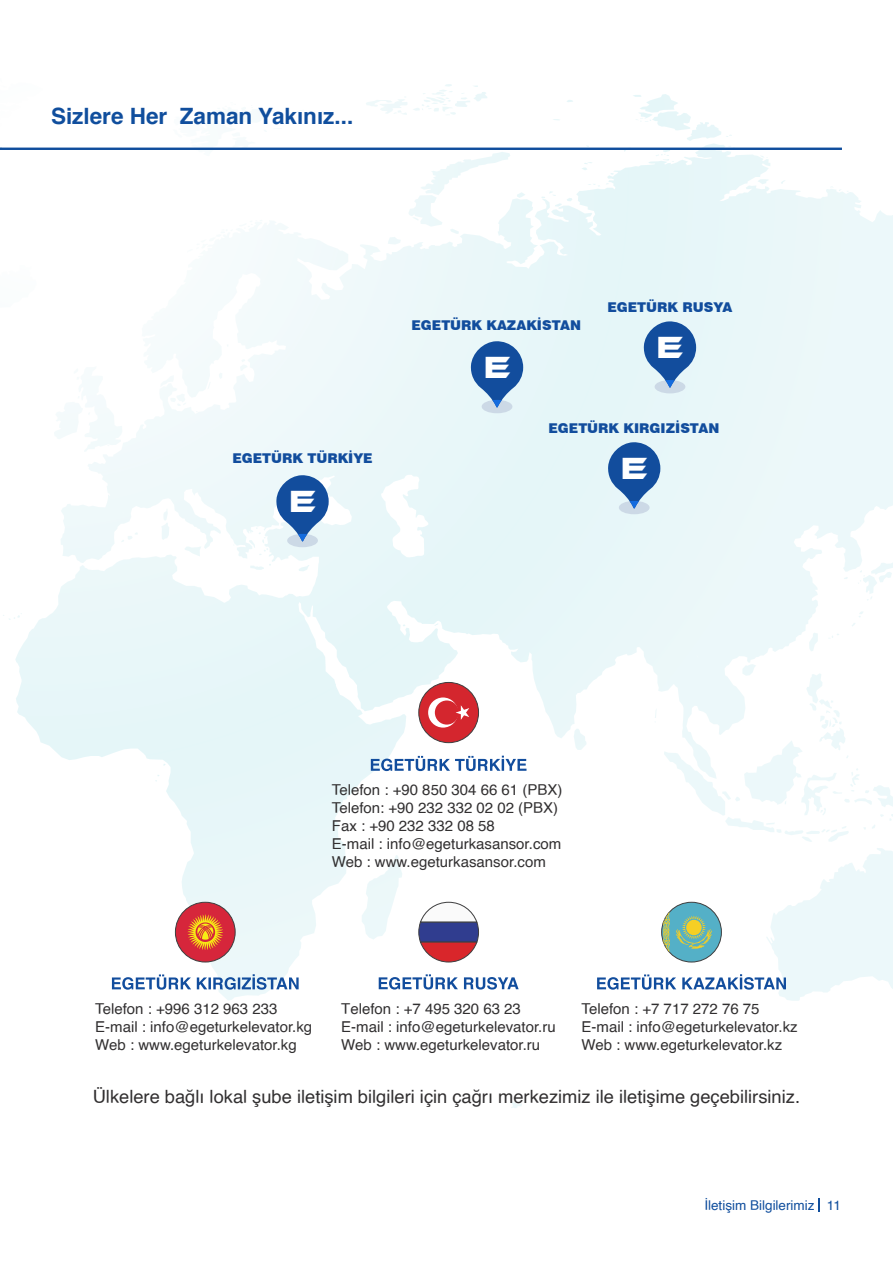
<style>
.page{position:relative;width:893px;height:1263px;background:#fff}
.page>*{position:absolute;margin:0;border:0;box-sizing:border-box;transform-origin:0 0}
.Contact{font:31.5px "Ethnocentric Rg";color:#fff}
.Contact-2{font:700 22.5px "Helvetica";color:#104e9d}
.Contact-3{font:18.3px "Helvetica";color:#312f30}
.Contact-4{font:15px "Helvetica";color:#312f30}
.Contact-5{font:900 13.5px "Swiss 721 BT";color:#124d9d}
.Contact-6{font:13.5px "Helvetica";color:#104e9d}
</style>
<div class="page">
<svg style="left:185px;top:547px;width:16px;height:9px"></svg>
<svg style="left:162px;top:511px;width:7px;height:29px"></svg>
<svg style="left:830px;top:186px;width:18px;height:6px"></svg>
<svg style="left:758px;top:179px;width:10px;height:5px"></svg>
<svg style="left:633px;top:94px;width:102px;height:68px"></svg>
<svg style="left:366px;top:84px;width:121px;height:31px"></svg>
<svg style="left:172px;top:111px;width:95px;height:37px"></svg>
<svg style="left:219px;top:373px;width:3px;height:5px"></svg>
<svg style="left:240px;top:360px;width:7px;height:11px"></svg>
<svg style="left:161px;top:376px;width:12px;height:11px"></svg>
<svg style="left:170px;top:394px;width:15px;height:12px"></svg>
<svg style="left:121px;top:533px;width:17px;height:9px"></svg>
<svg style="left:249px;top:527px;width:19px;height:28px"></svg>
<svg style="left:250px;top:564px;width:21px;height:6px"></svg>
<svg style="left:299px;top:565px;width:10px;height:6px"></svg>
<svg style="left:362px;top:855px;width:40px;height:84px"></svg>
<svg style="left:574px;top:729px;width:12px;height:21px"></svg>
<svg style="left:858px;top:518px;width:35px;height:82px"></svg>
<svg style="left:809px;top:633px;width:9px;height:18px"></svg>
<svg style="left:511px;top:1102px;width:11px;height:6px"></svg>
<svg style="left:54px;top:399px;width:68px;height:53px"></svg>
<svg style="left:234px;top:145px;width:478px;height:155px"></svg>
<svg style="left:418px;top:902px;width:61px;height:60px"></svg>
<div style="left:419px;top:682px;width:60px;height:61px;background:#d4262e;border-radius:50%"></div>
<div style="left:419px;top:682px;width:60px;height:61px;border:1px solid #3e3e3f;border-radius:50%"></div>
<svg style="left:428px;top:697px;width:30px;height:31px"></svg>
<div style="left:435px;top:700px;width:24px;height:25px;background:#d4262e;border-radius:50%"></div>
<svg style="left:456px;top:705px;width:13px;height:15px"></svg>
<div style="left:175px;top:902px;width:60px;height:60px;background:#d6263b;border-radius:50%"></div>
<div style="left:175px;top:902px;width:60px;height:60px;border:1px solid #3e3e3f;border-radius:50%"></div>
<svg style="left:187px;top:914px;width:36px;height:36px"></svg>
<svg style="left:371px;top:756px;width:155px;height:15px"></svg>
<svg style="left:112px;top:974px;width:187px;height:16px"></svg>
<svg style="left:597px;top:664px;width:296px;height:337px"></svg>
<svg style="left:379px;top:974px;width:140px;height:15px"></svg>
<hr style="left:0;top:148px;width:842px;height:2px;background:#104e9d">
<svg style="left:818px;top:1198px;width:2px;height:14px"></svg>
<div style="left:655px;top:380px;width:30px;height:13px;background:#ccd9e6;border-radius:50%"></div>
<svg style="left:643px;top:321px;width:53px;height:67px;background:#5c87bd"></svg>
<div style="left:287px;top:534px;width:31px;height:13px;background:#ccd9e6;border-radius:50%"></div>
<svg style="left:276px;top:474px;width:53px;height:67px;background:#5f89be"></svg>
<div style="left:482px;top:400px;width:30px;height:13px;background:#ccd9e6;border-radius:50%"></div>
<svg style="left:470px;top:341px;width:53px;height:67px;background:#5c88bd"></svg>
<div style="left:619px;top:501px;width:31px;height:13px;background:#ccd9e6;border-radius:50%"></div>
<svg style="left:607px;top:442px;width:53px;height:67px;background:#5c88bd"></svg>
<p class="Contact-2" style="left:51px;top:98px;width:304px">Sizlere Her Zaman Yakınız...</p>
<p class="Contact-5" style="left:232px;top:450px;width:142px">EGETÜRK TÜRKİYE</p>
<p class="Contact" style="left:289px;top:482px;width:28px">E</p>
<p class="Contact-5" style="left:411px;top:317px;width:171px">EGETÜRK KAZAKİSTAN</p>
<p class="Contact" style="left:484px;top:348px;width:28px">E</p>
<p class="Contact-5" style="left:607px;top:299px;width:127px">EGETÜRK RUSYA</p>
<p class="Contact" style="left:657px;top:329px;width:28px">E</p>
<p class="Contact-5" style="left:548px;top:420px;width:172px">EGETÜRK KIRGIZİSTAN</p>
<p class="Contact" style="left:621px;top:449px;width:28px">E</p>
<p class="Contact-4" style="left:332px;top:778px;width:232px">Telefon : +90 850 304 66 61 (PBX)</p>
<p class="Contact-4" style="left:332px;top:796px;width:228px">Telefon: +90 232 332 02 02 (PBX)</p>
<p class="Contact-4" style="left:332px;top:814px;width:165px">Fax : +90 232 332 08 58</p>
<p class="Contact-4" style="left:332px;top:832px;width:231px">E-mail : info@egeturkasansor.com</p>
<p class="Contact-4" style="left:332px;top:850px;width:216px">Web : www.egeturkasansor.com</p>
<p class="Contact-4" style="left:95px;top:997px;width:184px">Telefon : +996 312 963 233</p>
<p class="Contact-4" style="left:95px;top:1015px;width:219px">E-mail : info@egeturkelevator.kg</p>
<p class="Contact-4" style="left:95px;top:1033px;width:203px">Web : www.egeturkelevator.kg</p>
<p class="Contact-4" style="left:341px;top:997px;width:181px">Тelefon : +7 495 320 63 23</p>
<p class="Contact-4" style="left:341px;top:1015px;width:216px">E-mail : info@egeturkelevator.ru</p>
<p class="Contact-4" style="left:341px;top:1033px;width:201px">Web : www.egeturkelevator.ru</p>
<p class="Contact-4" style="left:581px;top:997px;width:180px">Telefon : +7 717 272 76 75</p>
<p class="Contact-4" style="left:581px;top:1015px;width:218px">E-mail : info@egeturkelevator.kz</p>
<p class="Contact-4" style="left:581px;top:1033px;width:202px">Web : www.egeturkelevator.kz</p>
<p class="Contact-3" style="left:93px;top:1082px;width:709px">Ülkelere bağlı lokal şube iletişim bilgileri için çağrı merkezimiz ile iletişime geçebilirsiniz.</p>
<p class="Contact-6" style="left:704px;top:1195px;width:112px">İletişim Bilgilerimiz</p>
<p class="Contact-6" style="left:827px;top:1195px;width:16px">11</p>
</div>
